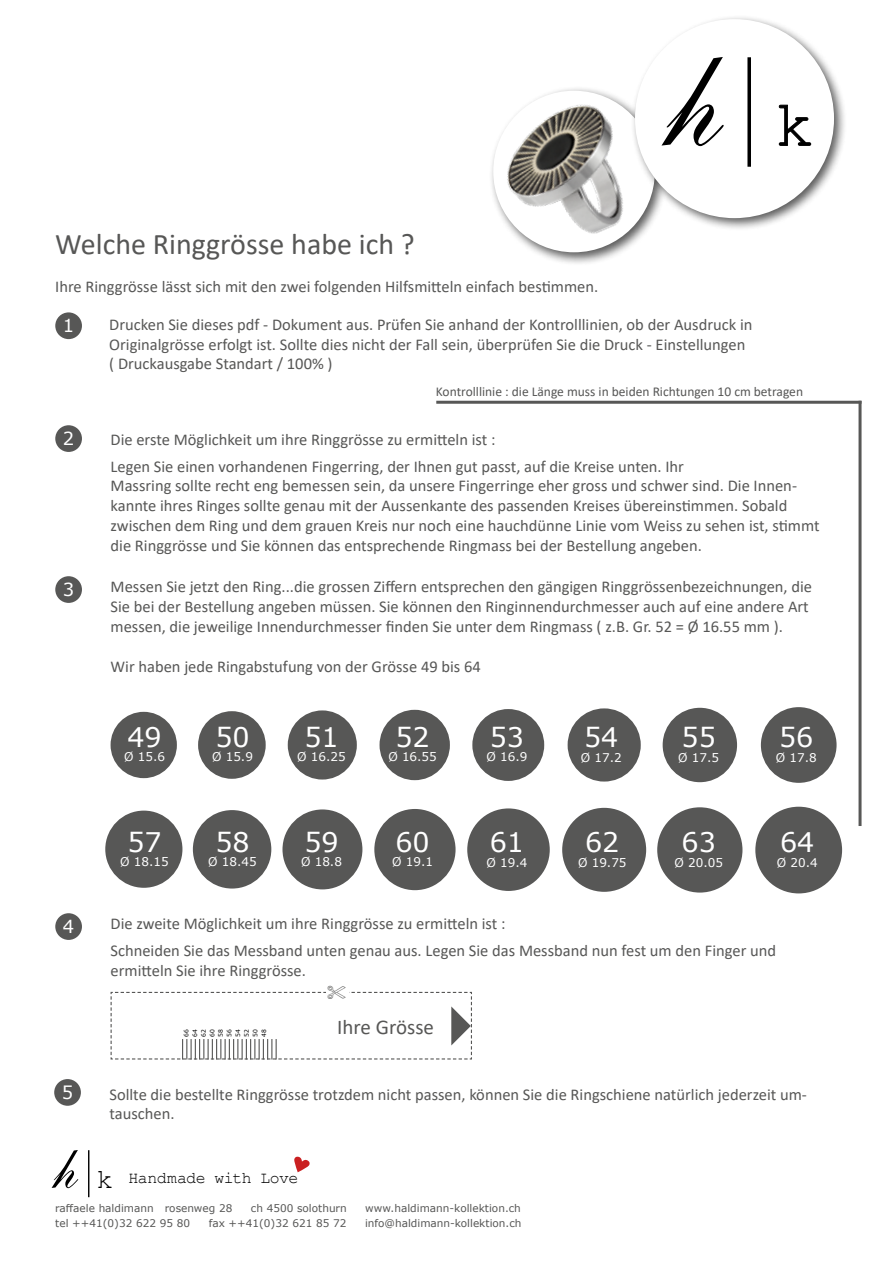
<style>
.page{position:relative;width:893px;height:1263px;background:#fff}
.page>*{position:absolute;margin:0;border:0;box-sizing:border-box;transform-origin:0 0}
.t1{font:144.75px "English 111 Vivace BT";color:#000}
.t2{font:62.1px "English 111 Vivace BT";color:#000}
.t3{font:30px "Calibri";color:#575756}
.t4{font:27px "Verdana";color:#fff}
.t5{font:21px "Calibri";color:#575756}
.t6{font:18px "Verdana";color:#fff}
.t7{font:16.5px/19.8px "Calibri";color:#575756}
.t8{font:16.5px "Courier New";letter-spacing:-.035em;color:#000}
.t9{font:13.5px "Calibri";color:#575756}
.t10{font:12px "Verdana";color:#fff}
.t11{font:10.5px "Verdana";color:#575756}
.t12{font:6px/8.6px "Verdana";color:#000;text-align:justify}
.s1{font-family:"Courier New";font-size:65.7px}
.s2{font-size:27.9px}
</style>
<div class="page">
<div style="left:55px;top:312px;width:27px;height:27px;background:#575756;border-radius:50%"></div>
<hr style="left:436px;top:401px;width:425px;height:3px;background:#575756">
<hr style="left:858px;top:401px;width:3px;height:425px;background:#575756">
<div style="left:55px;top:425px;width:27px;height:27px;background:#575756;border-radius:50%"></div>
<div style="left:55px;top:576px;width:27px;height:27px;background:#575756;border-radius:50%"></div>
<div style="left:111px;top:712px;width:66px;height:66px;background:#575756;border-radius:50%"></div>
<div style="left:198px;top:711px;width:68px;height:68px;background:#575756;border-radius:50%"></div>
<div style="left:288px;top:710px;width:69px;height:69px;background:#575756;border-radius:50%"></div>
<div style="left:380px;top:710px;width:70px;height:70px;background:#575756;border-radius:50%"></div>
<div style="left:472px;top:709px;width:72px;height:72px;background:#575756;border-radius:50%"></div>
<div style="left:568px;top:708px;width:73px;height:73px;background:#575756;border-radius:50%"></div>
<div style="left:663px;top:708px;width:74px;height:74px;background:#575756;border-radius:50%"></div>
<div style="left:761px;top:707px;width:76px;height:76px;background:#575756;border-radius:50%"></div>
<div style="left:105px;top:811px;width:77px;height:77px;background:#575756;border-radius:50%"></div>
<div style="left:193px;top:810px;width:78px;height:78px;background:#575756;border-radius:50%"></div>
<div style="left:282px;top:809px;width:80px;height:80px;background:#575756;border-radius:50%"></div>
<div style="left:374px;top:809px;width:82px;height:81px;background:#575756;border-radius:50%"></div>
<div style="left:467px;top:808px;width:83px;height:83px;background:#575756;border-radius:50%"></div>
<div style="left:562px;top:808px;width:84px;height:84px;background:#575756;border-radius:50%"></div>
<div style="left:657px;top:807px;width:85px;height:85px;background:#575756;border-radius:50%"></div>
<div style="left:755px;top:807px;width:87px;height:86px;background:#575756;border-radius:50%"></div>
<div style="left:55px;top:913px;width:27px;height:27px;background:#575756;border-radius:50%"></div>
<div style="left:54px;top:1079px;width:27px;height:27px;background:#575756;border-radius:50%"></div>
<img style="left:491px;top:88px;width:155px;height:176px">
<div style="left:630px;top:14px;width:217px;height:217px;background:#000;opacity:.65"></div>
<div style="left:635px;top:19px;width:199px;height:199px;background:#fff;border-radius:50%"></div>
<svg style="left:747px;top:57px;width:4px;height:110px"></svg>
<hr style="left:88px;top:1150px;width:1px;height:47px;background:#000">
<svg style="left:294px;top:1156px;width:16px;height:16px"></svg>
<svg style="left:110px;top:991px;width:362px;height:69px"></svg>
<h1 class="t1" style="left:668px;top:8px;width:146px">h <span class="s1">k</span></h1>
<h3 class="t3" style="left:55px;top:223px;width:361px">Welche Ringgrösse habe ich ?</h3>
<p class="t7" style="left:55px;top:276px;width:544px">Ihre Ringgrösse lässt sich mit den zwei folgenden Hilfsmitteln einfach bestimmen.</p>
<p class="t7" style="left:109px;top:314px;width:645px">Drucken Sie dieses pdf - Dokument aus. Prüfen Sie anhand der Kontrolllinien, ob der Ausdruck in<br>Originalgrösse erfolgt ist. Sollte dies nicht der Fall sein, überprüfen Sie die Druck - Einstellungen ( Druckausgabe Standart / 100% )</p>
<p class="t6" style="left:63px;top:313px;width:13px">1</p>
<p class="t9" style="left:436px;top:382px;width:369px">Kontrolllinie : die Länge muss in beiden Richtungen 10 cm betragen</p>
<p class="t6" style="left:63px;top:426px;width:13px">2</p>
<p class="t7" style="left:111px;top:425px;width:575px;line-height:27px">Die erste Möglichkeit um ihre Ringgrösse zu ermitteln ist :<br>Legen Sie einen vorhandenen Fingerring, der Ihnen gut passt, auf die Kreise unten. Ihr</p>
<p class="t7" style="left:111px;top:476px;width:711px">Massring sollte recht eng bemessen sein, da unsere Fingerringe eher gross und schwer sind. Die Innen&shy;kannte ihres Ringes sollte genau mit der Aussenkante des passenden Kreises übereinstimmen. Sobald zwischen dem Ring und dem grauen Kreis nur noch eine hauchdünne Linie vom Weiss zu sehen ist, stimmt die Ringgrösse und Sie können das entsprechende Ringmass bei der Bestellung angeben.</p>
<p class="t6" style="left:63px;top:577px;width:13px">3</p>
<p class="t7" style="left:111px;top:577px;width:703px">Messen Sie jetzt den Ring...die grossen Ziffern entsprechen den gängigen Ringgrössenbezeichnungen, die<br>Sie bei der Bestellung angeben müssen. Sie können den Ringinnendurchmesser auch auf eine andere Art messen, die jeweilige Innendurchmesser finden Sie unter dem Ringmass ( z.B. Gr. 52 = Ø 16.55 mm ).</p>
<p class="t7" style="left:111px;top:656px;width:372px">Wir haben jede Ringabstufung von der Grösse 49 bis 64</p>
<h3 class="t4" style="left:127px;top:718px;width:36px">49</h3>
<p class="t10" style="left:124px;top:748px;width:42px">Ø 15.6</p>
<h3 class="t4" style="left:127px;top:823px;width:36px">57</h3>
<p class="t10" style="left:120px;top:853px;width:50px">Ø 18.15</p>
<h3 class="t4" style="left:215px;top:718px;width:36px">50</h3>
<p class="t10" style="left:212px;top:748px;width:42px">Ø 15.9</p>
<h3 class="t4" style="left:215px;top:823px;width:36px">58</h3>
<p class="t10" style="left:208px;top:853px;width:50px">Ø 18.45</p>
<h3 class="t4" style="left:304px;top:718px;width:36px">51</h3>
<p class="t10" style="left:297px;top:748px;width:50px">Ø 16.25</p>
<h3 class="t4" style="left:304px;top:823px;width:36px">59</h3>
<p class="t10" style="left:301px;top:854px;width:42px">Ø 18.8</p>
<h3 class="t4" style="left:395px;top:718px;width:36px">52</h3>
<p class="t10" style="left:388px;top:749px;width:50px">Ø 16.55</p>
<h3 class="t4" style="left:395px;top:823px;width:36px">60</h3>
<p class="t10" style="left:392px;top:854px;width:42px">Ø 19.1</p>
<h3 class="t4" style="left:490px;top:719px;width:36px">53</h3>
<p class="t10" style="left:486px;top:749px;width:42px">Ø 16.9</p>
<h3 class="t4" style="left:490px;top:824px;width:36px">61</h3>
<p class="t10" style="left:486px;top:854px;width:42px">Ø 19.4</p>
<h3 class="t4" style="left:584px;top:719px;width:36px">54</h3>
<p class="t10" style="left:581px;top:749px;width:42px">Ø 17.2</p>
<h3 class="t4" style="left:585px;top:824px;width:36px">62</h3>
<p class="t10" style="left:578px;top:854px;width:50px">Ø 19.75</p>
<h3 class="t4" style="left:682px;top:719px;width:36px">55</h3>
<p class="t10" style="left:678px;top:749px;width:42px">Ø 17.5</p>
<h3 class="t4" style="left:682px;top:824px;width:36px">63</h3>
<p class="t10" style="left:674px;top:854px;width:50px">Ø 20.05</p>
<h3 class="t4" style="left:779px;top:719px;width:36px">56</h3>
<p class="t10" style="left:776px;top:749px;width:42px">Ø 17.8</p>
<h3 class="t4" style="left:780px;top:824px;width:36px">64</h3>
<p class="t10" style="left:777px;top:854px;width:42px">Ø 20.4</p>
<p class="t6" style="left:63px;top:914px;width:13px">4</p>
<p class="t7" style="left:111px;top:910px;width:667px;line-height:27px">Die zweite Möglichkeit um ihre Ringgrösse zu ermitteln ist :<br>Schneiden Sie das Messband unten genau aus. Legen Sie das Messband nun fest um den Finger und</p>
<p class="t7" style="left:111px;top:960px;width:197px">ermitteln Sie ihre Ringgrösse.</p>
<p class="t12" style="left:182px;top:1037px;width:9px;rotate:-90deg">66<br>64<br>62<br>60<br>58<br>56<br>54<br>52<br>50<br>48</p>
<p class="t5" style="left:337px;top:1012px;width:98px">Ihre Grösse</p>
<p class="t6" style="left:62px;top:1080px;width:13px">5</p>
<p class="t7" style="left:109px;top:1084px;width:699px">Sollte die bestellte Ringgrösse trotzdem nicht passen, können Sie die Ringschiene natürlich jederzeit um&shy;tauschen.</p>
<h2 class="t2" style="left:54px;top:1129px;width:25px">h</h2>
<p class="t8" style="left:96px;top:1168px;width:204px"><span class="s2">k</span> Handmade with Love</p>
<p class="t11" style="left:55px;top:1200px;width:179px">raffaele haldimann rosenweg 28</p>
<p class="t11" style="left:251px;top:1200px;width:97px">ch 4500 solothurn</p>
<p class="t11" style="left:365px;top:1200px;width:157px">www.haldimann-kollektion.ch</p>
<p class="t11" style="left:55px;top:1215px;width:136px">tel ++41(0)32 622 95 80</p>
<p class="t11" style="left:209px;top:1215px;width:139px">fax ++41(0)32 621 85 72</p>
<p class="t11" style="left:365px;top:1215px;width:158px">info@haldimann-kollektion.ch</p>
</div>
